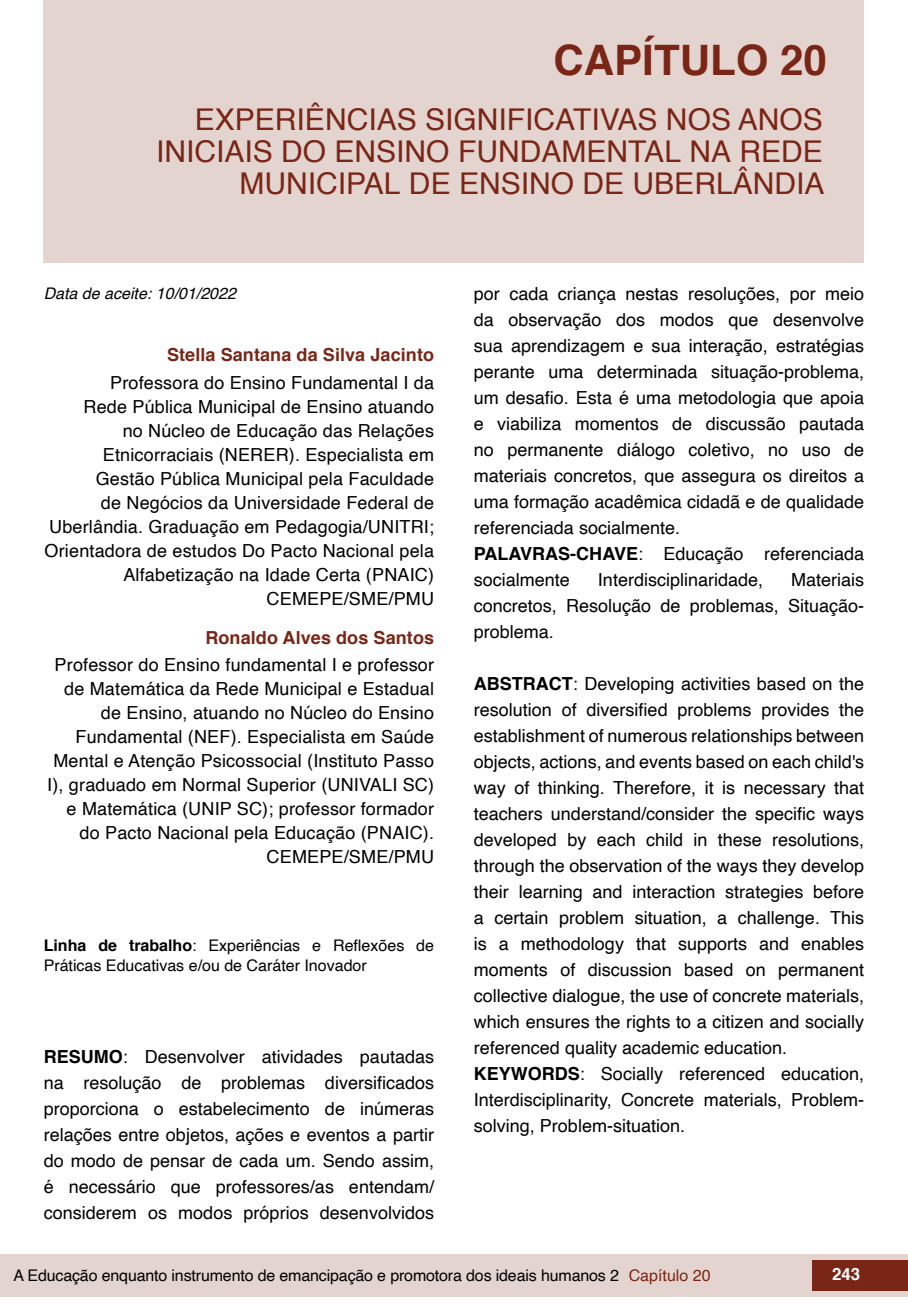
<style>
.page{position:relative;width:908px;height:1304px;background:#fff}
.page>*{position:absolute;margin:0;border:0;box-sizing:border-box;transform-origin:0 0}
.t1{font:700 42px "Helvetica";color:#7a2616}
.t2{font:30px/32px "Helvetica";color:#7a2616;text-align:right}
.t3{font:18px/26px "Helvetica";color:#000;text-align:right}
.t4{font:700 18px "Helvetica";letter-spacing:.005em;color:#7a2616}
.t5{font:700 16.8px "Helvetica";color:#fff}
.t6{font:16px/20px "Helvetica";color:#000}
.t7{font:italic 16px "Helvetica";color:#000}
.s1{font-weight:700}
.s2{color:#7a2616}
</style>
<div class="page">
<div style="left:0;top:1254px;width:906px;height:43px;background:#e4d4d0"></div>
<div style="left:812px;top:1261px;width:95px;height:30px;background:#7a2616"></div>
<div style="left:44px;top:0;width:819px;height:263px;background:#e4d4d0"></div>
<h1 class="t1" style="left:553px;top:26px;width:275px">CAPÍTULO 20</h1>
<h2 class="t2" style="left:156px;top:104px;width:669px">EXPERIÊNCIAS SIGNIFICATIVAS NOS ANOS<br>INICIAIS DO ENSINO FUNDAMENTAL NA REDE<br>MUNICIPAL DE ENSINO DE UBERLÂNDIA</h2>
<p class="t7" style="left:44px;top:280px;width:194px">Data de aceite: 10/01/2022</p>
<p class="t4" style="left:167px;top:341px;width:268px">Stella Santana da Silva Jacinto</p>
<p class="t3" style="left:45px;top:371px;width:391px;line-height:24px">Professora do Ensino Fundamental I da<br>Rede Pública Municipal de Ensino atuando<br>no Núcleo de Educação das Relações Etnicorraciais (NERER). Especialista em Gestão Pública Municipal pela Faculdade<br>de Negócios da Universidade Federal de Uberlândia. Graduação em Pedagogia/UNITRI; Orientadora de estudos Do Pacto Nacional pela Alfabetização na Idade Certa (PNAIC)<br>CEMEPE/SME/PMU</p>
<p class="t4" style="left:205px;top:623px;width:230px">Ronaldo Alves dos Santos</p>
<p class="t3" style="left:47px;top:654px;width:388px;line-height:24px">Professor do Ensino fundamental I e professor de Matemática da Rede Municipal e Estadual de Ensino, atuando no Núcleo do Ensino Fundamental (NEF). Especialista em Saúde Mental e Atenção Psicossocial (Instituto Passo I), graduado em Normal Superior (UNIVALI SC) e Matemática (UNIP SC); professor formador do Pacto Nacional pela Educação (PNAIC).<br>CEMEPE/SME/PMU</p>
<p class="t6" style="left:44px;top:936px;width:392px"><span class="s1">Linha de trabalho</span>: Experiências e Reflexões de<br>Práticas Educativas e/ou de Caráter Inovador</p>
<p class="t3" style="left:44px;top:1044px;width:392px;text-align:justify"><span class="s1">RESUMO</span>: Desenvolver atividades pautadas na resolução de problemas diversificados proporciona o estabelecimento de inúmeras relações entre objetos, ações e eventos a partir do modo de pensar de cada um. Sendo assim, é necessário que professores/as entendam/ considerem os modos próprios desenvolvidos</p>
<p class="t3" style="left:473px;top:281px;width:392px;text-align:left">por cada criança nestas resoluções, por meio da observação dos modos que desenvolve sua aprendizagem e sua interação, estratégias perante uma determinada situação-problema, um desafio. Esta é uma metodologia que apoia e viabiliza momentos de discussão pautada no permanente diálogo coletivo, no uso de materiais concretos, que assegura os direitos a uma formação acadêmica cidadã e de qualidade referenciada socialmente.<br><span class="s1">PALAVRAS-CHAVE</span>: Educação referenciada socialmente</p>
<p class="t3" style="left:597px;top:567px;width:167px">Interdisciplinaridade,</p>
<p class="t3" style="left:473px;top:567px;width:392px;text-align:justify;text-indent:317px">Materiais concretos, Resolução de problemas, Situação&shy;problema.</p>
<p class="t3" style="left:473px;top:671px;width:392px;text-align:left"><span class="s1">ABSTRACT</span>: Developing activities based on the resolution of diversified problems provides the establishment of numerous relationships between objects, actions, and events based on each child's way of thinking. Therefore, it is necessary that teachers understand/consider the specific ways developed by each child in these resolutions, through the observation of the ways they develop their learning and interaction strategies before a certain problem situation, a challenge. This is a methodology that supports and enables moments of discussion based on permanent collective dialogue, the use of concrete materials, which ensures the rights to a citizen and socially referenced quality academic education.<br><span class="s1">KEYWORDS</span>: Socially referenced education, Interdisciplinarity, Concrete materials, Problem&shy;solving, Problem-situation.</p>
<p class="t6" style="left:14px;top:1266px;width:698px">A Educação enquanto instrumento de emancipação e promotora dos ideais humanos 2 <span class="s2">Capítulo 20</span></p>
<p class="t5" style="left:831px;top:1261px;width:30px">243</p>
</div>
